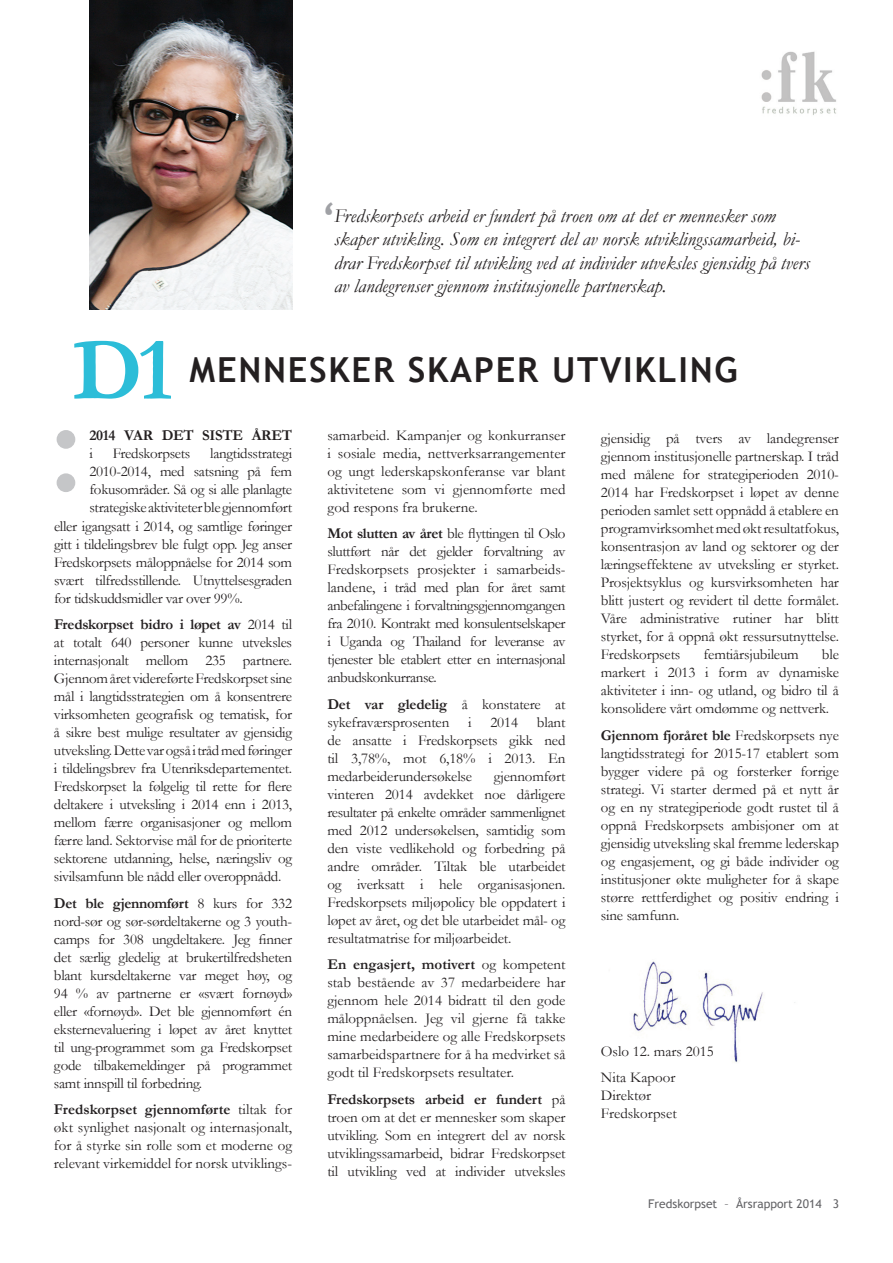
<style>
.page{position:relative;width:893px;height:1263px;background:#fff}
.page>*{position:absolute;margin:0;border:0;box-sizing:border-box;transform-origin:0 0}
.t1{font:700 90px "Garamond";color:#2cbdd8}
.t2{font:700 40.5px "Trebuchet MS";color:#a0a1a5}
.t3{font:700 34.5px "Trebuchet MS";letter-spacing:.05em;color:#231f20}
.t4{font:italic 19.5px/23.4px "Garamond";color:#231f20}
.t5{font:15px/18px "Garamond";letter-spacing:-.01em;color:#231f20;text-align:justify}
.t6{font:700 15px "Garamond";letter-spacing:-.02em;color:#231f20}
.t7{font:12px "Trebuchet MS";color:#636366}
.s1{font-weight:700}
</style>
<div class="page">
<img style="left:633px;top:961px;width:162px;height:102px">
<div style="left:57px;top:430px;width:18px;height:19px;background:#c5c6c8;border-radius:50%"></div>
<div style="left:57px;top:473px;width:18px;height:19px;background:#c5c6c8;border-radius:50%"></div>
<img style="left:761px;top:51px;width:75px;height:64px">
<img style="left:89px;top:0;width:203px;height:309px">
<h1 class="t1" style="left:72px;top:309px;width:103px">D1</h1>
<h2 class="t2" style="left:321px;top:193px;width:16px">‘</h2>
<p class="t4" style="left:334px;top:203px;width:477px">Fredskorpsets arbeid er fundert på troen om at det er mennesker som skaper utvikling. Som en integrert del av norsk utviklingssamarbeid, bi&shy;drar Fredskorpset til utvikling ved at individer utveksles gjensidig på tvers av landegrenser gjennom institusjonelle partnerskap.</p>
<h3 class="t3" style="left:190px;top:348px;width:549px">MENNESKER SKAPER UTVIKLING</h3>
<p class="t6" style="left:89px;top:425px;width:204px">2014 VAR DET SISTE ÅRET</p>
<p class="t5" style="left:89px;top:444px;width:5px">i</p>
<p class="t5" style="left:113px;top:444px;width:79px">Fredskorpsets</p>
<p class="t5" style="left:89px;top:444px;width:204px;text-indent:121px">langtidsstrategi 2010-2014, med satsning på fem fokusområder. Så og si alle planlagte strategiske aktiviteter ble gjennomført</p>
<p class="t5" style="left:54px;top:516px;width:240px">eller igangsatt i 2014, og samtlige føringer gitt i tildelingsbrev ble fulgt opp. Jeg anser Fredskorpsets måloppnåelse for 2014 som svært tilfredsstillende. Utnyttelsesgraden for tidskuddsmidler var over 99%.</p>
<p class="t5" style="left:54px;top:615px;width:240px"><span class="s1">Fredskorpset bidro i løpet av</span> 2014 til at totalt 640 personer kunne utveksles internasjonalt mellom 235 partnere.<br>Gjennom året videreførte Fredskorpset sine mål i langtidsstrategien om å konsentrere virksomheten geografisk og tematisk, for å sikre best mulige resultater av gjensidig utveksling. Dette var også i tråd med føringer i tildelingsbrev fra Utenriksdepartementet.<br>Fredskorpset la følgelig til rette for flere deltakere i utveksling i 2014 enn i 2013, mellom færre organisasjoner og mellom færre land. Sektorvise mål for de prioriterte sektorene utdanning, helse, næringsliv og sivilsamfunn ble nådd eller overoppnådd.</p>
<p class="t5" style="left:54px;top:893px;width:240px"><span class="s1">Det ble gjennomført</span> 8 kurs for 332 nord-sør og sør-sørdeltakerne og 3 youth&shy;camps for 308 ungdeltakere. Jeg finner det særlig gledelig at brukertilfredsheten blant kursdeltakerne var meget høy, og 94 % av partnerne er «svært fornøyd» eller «fornøyd». Det ble gjennomført én eksternevaluering i løpet av året knyttet til ung-programmet som ga Fredskorpset gode tilbakemeldinger på programmet samt innspill til forbedring.</p>
<p class="t5" style="left:54px;top:1100px;width:240px"><span class="s1">Fredskorpset gjennomførte</span> tiltak for økt synlighet nasjonalt og internasjonalt, for å styrke sin rolle som et moderne og relevant virkemiddel for norsk utviklings-</p>
<p class="t5" style="left:327px;top:426px;width:240px">samarbeid. Kampanjer og konkurranser i sosiale media, nettverksarrangementer og ungt lederskapskonferanse var blant aktivitetene som vi gjennomførte med god respons fra brukerne.</p>
<p class="t5" style="left:327px;top:524px;width:240px"><span class="s1">Mot slutten av året</span> ble flyttingen til Oslo sluttført når det gjelder forvaltning av Fredskorpsets prosjekter i samarbeids&shy;landene, i tråd med plan for året samt anbefalingene i forvaltningsgjennomgangen fra 2010. Kontrakt med konsulentselskaper i Uganda og Thailand for leveranse av tjenester ble etablert etter en internasjonal anbudskonkurranse.</p>
<p class="t5" style="left:327px;top:695px;width:240px"><span class="s1">Det var gledelig</span> å konstatere at sykefraværsprosenten</p>
<p class="t5" style="left:327px;top:713px;width:240px;text-indent:209px">blant de ansatte i Fredskorpsets gikk ned til 3,78%, mot 6,18% i 2013. En medarbeiderundersøkelse</p>
<p class="t5" style="left:468px;top:713px;width:5px">i</p>
<p class="t5" style="left:490px;top:713px;width:29px">2014</p>
<p class="t5" style="left:327px;top:767px;width:240px;text-indent:166px">gjennomført vinteren 2014 avdekket noe dårligere resultater på enkelte områder sammenlignet med 2012 undersøkelsen, samtidig som den viste vedlikehold og forbedring på andre områder. Tiltak ble utarbeidet og iverksatt i hele organisasjonen.<br>Fredskorpsets miljøpolicy ble oppdatert i løpet av året, og det ble utarbeidet mål- og resultatmatrise for miljøarbeidet.</p>
<p class="t5" style="left:327px;top:955px;width:240px"><span class="s1">En engasjert, motivert</span> og kompetent stab bestående av 37 medarbeidere har gjennom hele 2014 bidratt til den gode måloppnåelsen. Jeg vil gjerne få takke mine medarbeidere og alle Fredskorpsets samarbeidspartnere for å ha medvirket så godt til Fredskorpsets resultater.</p>
<p class="t5" style="left:327px;top:1090px;width:240px"><span class="s1">Fredskorpsets arbeid er fundert</span> på troen om at det er mennesker som skaper utvikling. Som en integrert del av norsk utviklingssamarbeid, bidrar Fredskorpset til utvikling ved at individer utveksles</p>
<p class="t5" style="left:601px;top:429px;width:240px">gjensidig på tvers av landegrenser gjennom institusjonelle partnerskap. I tråd med målene for strategiperioden 2010- 2014 har Fredskorpset i løpet av denne perioden samlet sett oppnådd å etablere en programvirksomhet med økt resultatfokus, konsentrasjon av land og sektorer og der læringseffektene av utveksling er styrket.<br>Prosjektsyklus og kursvirksomheten har blitt justert og revidert til dette formålet.<br>Våre administrative rutiner har blitt styrket, for å oppnå økt ressursutnyttelse.<br>Fredskorpsets</p>
<p class="t5" style="left:601px;top:645px;width:240px;text-indent:221px">ble markert i 2013 i form av dynamiske aktiviteter i inn- og utland, og bidro til å konsolidere vårt omdømme og nettverk.</p>
<p class="t5" style="left:601px;top:726px;width:240px"><span class="s1">Gjennom fjoråret ble</span> Fredskorpsets nye langtidsstrategi for 2015-17 etablert som bygger videre på og forsterker forrige strategi. Vi starter dermed på et nytt år og en ny strategiperiode godt rustet til å oppnå Fredskorpsets ambisjoner om at gjensidig utveksling skal fremme lederskap og engasjement, og gi både individer og institusjoner økte muligheter for å skape større rettferdighet og positiv endring i sine samfunn.</p>
<p class="t5" style="left:703px;top:645px;width:97px">femtiårsjubileum</p>
<p class="t5" style="left:601px;top:1037px;width:115px;line-height:26.5px">Oslo 12. mars 2015<br>Nita Kapoor</p>
<p class="t5" style="left:601px;top:1086px;width:77px">Direktør<br>Fredskorpset</p>
<p class="t7" style="left:648px;top:1196px;width:192px">Fredskorpset – Årsrapport 2014 3</p>
</div>
